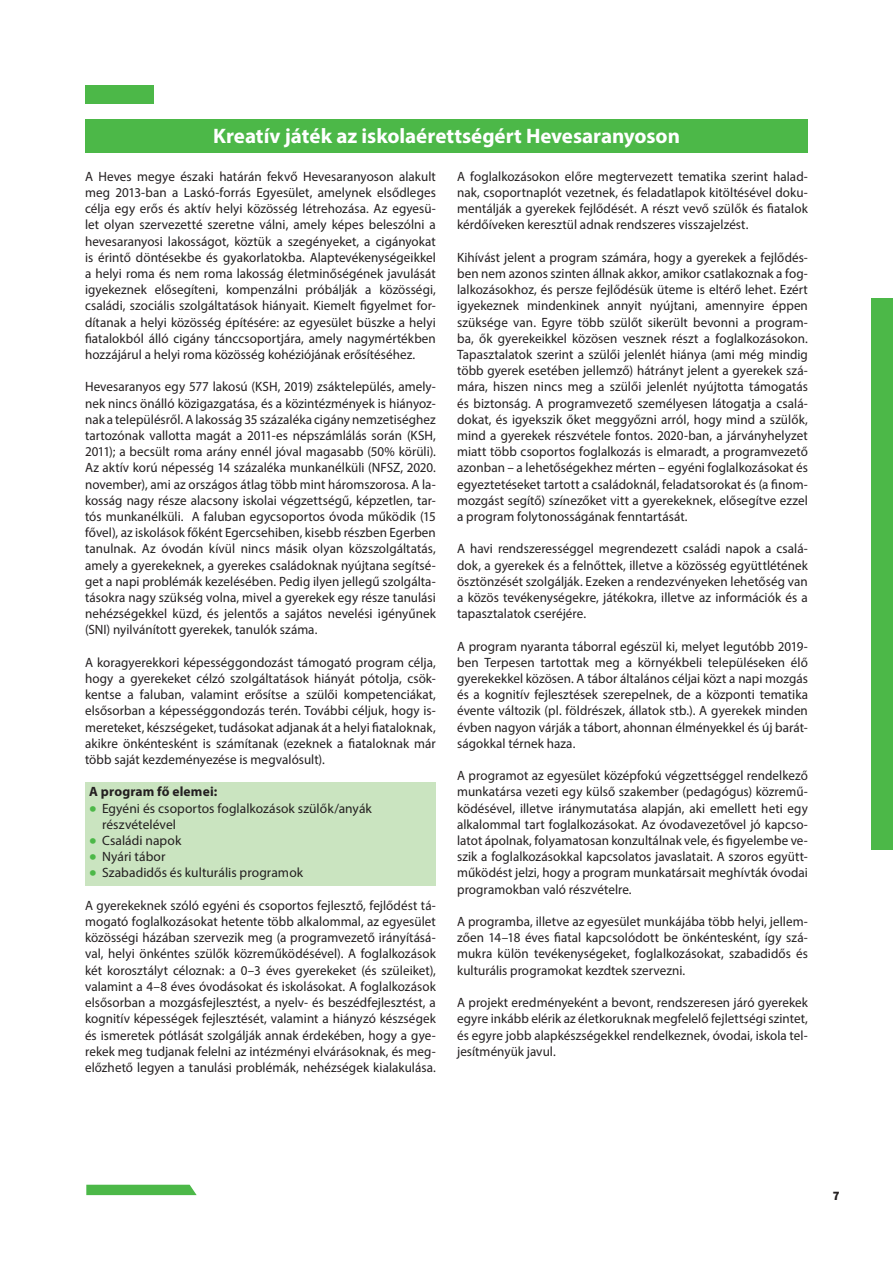
<style>
.page{position:relative;width:893px;height:1263px;background:#fff}
.page>*{position:absolute;margin:0;border:0;box-sizing:border-box;transform-origin:0 0}
.t1{font:700 21px "Myriad Pro";color:#fff}
.t2{font:13.5px/16.2px "Myriad Pro";letter-spacing:.005em;color:#231f20;text-align:justify}
.t3{font:700 13.5px "Myriad Pro";letter-spacing:.01em;color:#231f20}
.t4{font:900 12.75px "Source Sans Pro";color:#231f20}
.s1{font-size:27px;color:#4cb848}
</style>
<div class="page">
<div style="left:872px;top:298px;width:21px;height:552px;background:#4cb848"></div>
<svg style="left:86px;top:1185px;width:111px;height:10px"></svg>
<div style="left:85px;top:85px;width:68px;height:19px;background:#4cb848"></div>
<div style="left:85px;top:119px;width:723px;height:34px;background:#4cb848"></div>
<div style="left:85px;top:782px;width:351px;height:22px;background:#cae4c0"></div>
<div style="left:85px;top:798px;width:351px;height:38px;background:#cae4c0"></div>
<div style="left:85px;top:831px;width:351px;height:22px;background:#cae4c0"></div>
<div style="left:85px;top:847px;width:351px;height:22px;background:#cae4c0"></div>
<div style="left:85px;top:863px;width:351px;height:22px;background:#cae4c0"></div>
<h1 class="t1" style="left:213px;top:123px;width:468px">Kreatív játék az iskolaérettségért Hevesaranyoson</h1>
<p class="t2" style="left:85px;top:168px;width:352px">A Heves megye északi határán fekvő Hevesaranyoson alakult meg 2013-ban a Laskó-forrás Egyesület, amelynek elsődleges célja egy erős és aktív helyi közösség létrehozása. Az egyesü&shy;let olyan szervezetté szeretne válni, amely képes beleszólni a hevesaranyosi lakosságot, köztük a szegényeket, a cigányokat is érintő döntésekbe és gyakorlatokba. Alaptevékenységeikkel a helyi roma és nem roma lakosság életminőségének javulását igyekeznek elősegíteni, kompenzálni próbálják a közösségi, családi, szociális szolgáltatások hiányait. Kiemelt figyelmet for&shy;dítanak a helyi közösség építésére: az egyesület büszke a helyi fiatalokból álló cigány tánccsoportjára, amely nagymértékben hozzájárul a helyi roma közösség kohéziójának erősítéséhez.</p>
<p class="t2" style="left:85px;top:379px;width:352px">Hevesaranyos egy 577 lakosú (KSH, 2019) zsáktelepülés, amely&shy;nek nincs önálló közigazgatása, és a közintézmények is hiányoz&shy;nak a településről. A lakosság 35 százaléka cigány nemzetiséghez tartozónak vallotta magát a 2011-es népszámlálás során (KSH, 2011); a becsült roma arány ennél jóval magasabb (50% körüli).<br>Az aktív korú népesség 14 százaléka munkanélküli (NFSZ, 2020. november), ami az országos átlag több mint háromszorosa. A la&shy;kosság nagy része alacsony iskolai végzettségű, képzetlen, tar&shy;tós munkanélküli. A faluban egycsoportos óvoda működik (15 fővel), az iskolások főként Egercsehiben, kisebb részben Egerben tanulnak. Az óvodán kívül nincs másik olyan közszolgáltatás, amely a gyerekeknek, a gyerekes családoknak nyújtana segítsé&shy;get a napi problémák kezelésében. Pedig ilyen jellegű szolgálta&shy;tásokra nagy szükség volna, mivel a gyerekek egy része tanulási nehézségekkel küzd, és jelentős a sajátos nevelési igényűnek (SNI) nyilvánított gyerekek, tanulók száma.</p>
<p class="t2" style="left:85px;top:654px;width:352px">A koragyerekkori képességgondozást támogató program célja, hogy a gyerekeket célzó szolgáltatások hiányát pótolja, csök&shy;kentse a faluban, valamint erősítse a szülői kompetenciákat, elsősorban a képességgondozás terén. További céljuk, hogy is&shy;mereteket, készségeket, tudásokat adjanak át a helyi fiataloknak, akikre önkéntesként is számítanak (ezeknek a fiataloknak már több saját kezdeményezése is megvalósult).</p>
<p class="t3" style="left:89px;top:783px;width:129px">A program fő elemei:</p>
<p class="t2" style="left:102px;top:800px;width:271px;text-indent:-13px"><span class="s1">•</span> Egyéni és csoportos foglalkozások szülők/anyák részvételével</p>
<p class="t2" style="left:89px;top:832px;width:94px"><span class="s1">•</span> Családi napok</p>
<p class="t2" style="left:89px;top:848px;width:78px"><span class="s1">•</span> Nyári tábor</p>
<p class="t2" style="left:89px;top:865px;width:215px"><span class="s1">•</span> Szabadidős és kulturális programok</p>
<p class="t2" style="left:85px;top:897px;width:352px">A gyerekeknek szóló egyéni és csoportos fejlesztő, fejlődést tá&shy;mogató foglalkozásokat hetente több alkalommal, az egyesület közösségi házában szervezik meg (a programvezető irányításá&shy;val, helyi önkéntes szülők közreműködésével). A foglalkozások két korosztályt céloznak: a 0–3 éves gyerekeket (és szüleiket), valamint a 4–8 éves óvodásokat és iskolásokat. A foglalkozások elsősorban a mozgásfejlesztést, a nyelv- és beszédfejlesztést, a kognitív képességek fejlesztését, valamint a hiányzó készségek és ismeretek pótlását szolgálják annak érdekében, hogy a gye&shy;rekek meg tudjanak felelni az intézményi elvárásoknak, és meg&shy;előzhető legyen a tanulási problémák, nehézségek kialakulása.</p>
<p class="t2" style="left:457px;top:168px;width:352px">A foglalkozásokon előre megtervezett tematika szerint halad&shy;nak, csoportnaplót vezetnek, és feladatlapok kitöltésével doku&shy;mentálják a gyerekek fejlődését. A részt vevő szülők és fiatalok kérdőíveken keresztül adnak rendszeres visszajelzést.</p>
<p class="t2" style="left:457px;top:249px;width:352px">Kihívást jelent a program számára, hogy a gyerekek a fejlődés&shy;ben nem azonos szinten állnak akkor, amikor csatlakoznak a fog&shy;lalkozásokhoz, és persze fejlődésük üteme is eltérő lehet. Ezért igyekeznek mindenkinek annyit nyújtani, amennyire éppen szüksége van. Egyre több szülőt sikerült bevonni a program&shy;ba, ők gyerekeikkel közösen vesznek részt a foglalkozásokon.<br>Tapasztalatok szerint a szülői jelenlét hiánya (ami még mindig több gyerek esetében jellemző) hátrányt jelent a gyerekek szá&shy;mára, hiszen nincs meg a szülői jelenlét nyújtotta támogatás és biztonság. A programvezető személyesen látogatja a csalá&shy;dokat, és igyekszik őket meggyőzni arról, hogy mind a szülők, mind a gyerekek részvétele fontos. 2020-ban, a járványhelyzet miatt több csoportos foglalkozás is elmaradt, a programvezető azonban – a lehetőségekhez mérten – egyéni foglalkozásokat és egyeztetéseket tartott a családoknál, feladatsorokat és (a finom&shy;mozgást segítő) színezőket vitt a gyerekeknek, elősegítve ezzel a program folytonosságának fenntartását.</p>
<p class="t2" style="left:457px;top:541px;width:352px">A havi rendszerességgel megrendezett családi napok a csalá&shy;dok, a gyerekek és a felnőttek, illetve a közösség együttlétének ösztönzését szolgálják. Ezeken a rendezvényeken lehetőség van a közös tevékenységekre, játékokra, illetve az információk és a tapasztalatok cseréjére.</p>
<p class="t2" style="left:457px;top:638px;width:352px">A program nyaranta táborral egészül ki, melyet legutóbb 2019- ben Terpesen tartottak meg a környékbeli településeken élő gyerekekkel közösen. A tábor általános céljai közt a napi mozgás és a kognitív fejlesztések szerepelnek, de a központi tematika évente változik (pl. földrészek, állatok stb.). A gyerekek minden évben nagyon várják a tábort, ahonnan élményekkel és új barát&shy;ságokkal térnek haza.</p>
<p class="t2" style="left:457px;top:767px;width:352px">A programot az egyesület középfokú végzettséggel rendelkező munkatársa vezeti egy külső szakember (pedagógus) közremű&shy;ködésével, illetve iránymutatása alapján, aki emellett heti egy alkalommal tart foglalkozásokat. Az óvodavezetővel jó kapcso&shy;latot ápolnak, folyamatosan konzultálnak vele, és figyelembe ve&shy;szik a foglalkozásokkal kapcsolatos javaslatait. A szoros együtt&shy;működést jelzi, hogy a program munkatársait meghívták óvodai programokban való részvételre.</p>
<p class="t2" style="left:457px;top:913px;width:352px">A programba, illetve az egyesület munkájába több helyi, jellem&shy;zően 14–18 éves fiatal kapcsolódott be önkéntesként, így szá&shy;mukra külön tevékenységeket, foglalkozásokat, szabadidős és kulturális programokat kezdtek szervezni.</p>
<p class="t2" style="left:457px;top:994px;width:352px">A projekt eredményeként a bevont, rendszeresen járó gyerekek egyre inkább elérik az életkoruknak megfelelő fejlettségi szintet, és egyre jobb alapkészségekkel rendelkeznek, óvodai, iskola tel&shy;jesítményük javul.</p>
<p class="t4" style="left:833px;top:1187px;width:8px">7</p>
</div>
